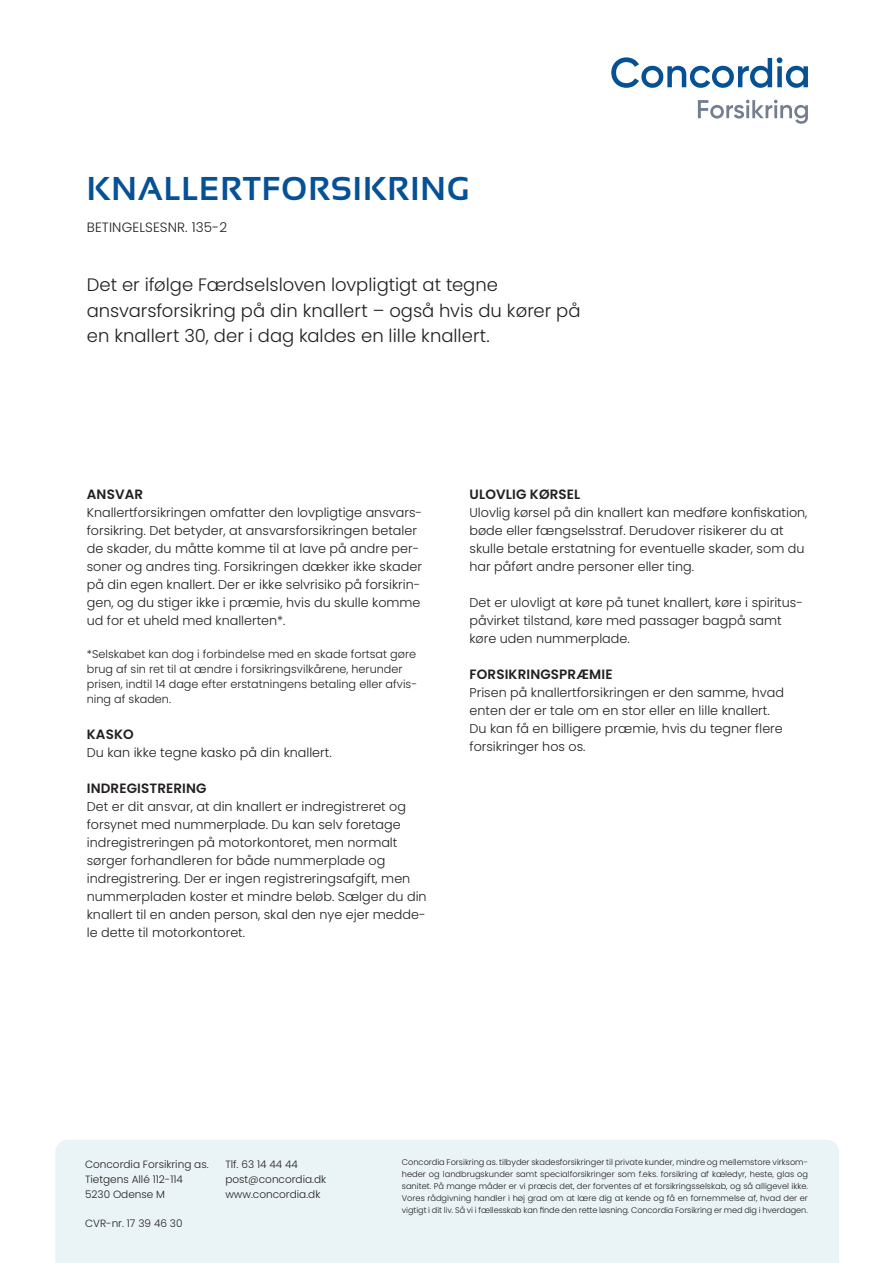
<style>
.page{position:relative;width:893px;height:1263px;background:#fff}
.page>*{position:absolute;margin:0;border:0;box-sizing:border-box;transform-origin:0 0}
.Overskrift{font:700 33px "Sansation";letter-spacing:.03em;color:#065196}
.Manchet{font:300 18px/25.5px "Poppins";color:#231f20}
.Mellemrubrik{font:600 13.5px "Poppins";letter-spacing:.01em;color:#231f20}
.Betingelsesnr{font:300 13.5px "Poppins";letter-spacing:.01em;color:#231f20}
.Brødtekst{font:300 12.75px/18px "Poppins";color:#231f20}
.Brødtekst-2{font:300 11.25px/15px "Poppins";color:#231f20}
.t1{font:300 10.5px "Poppins";color:#231f20}
.HF_Juridisk_tekst{font:300 8.25px/12px "Poppins";letter-spacing:-.005em;color:#231f20;text-align:justify}
</style>
<div class="page">
<svg style="left:611px;top:57px;width:197px;height:31px"></svg>
<svg style="left:698px;top:100px;width:110px;height:24px"></svg>
<div style="left:55px;top:1140px;width:784px;height:123px;background:#eaf4f6"></div>
<p class="Overskrift" style="left:87px;top:170px;width:384px">KNALLERTFORSIKRING</p>
<p class="Betingelsesnr" style="left:87px;top:219px;width:142px">BETINGELSESNR. 135-2</p>
<p class="Manchet" style="left:87px;top:272px;width:495px">Det er ifølge Færdselsloven lovpligtigt at tegne ansvarsforsikring på din knallert – også hvis du kører på en knallert 30, der i dag kaldes en lille knallert.</p>
<p class="Mellemrubrik" style="left:87px;top:486px;width:58px">ANSVAR</p>
<p class="Brødtekst" style="left:87px;top:504px;width:337px">Knallertforsikringen omfatter den lovpligtige ansvars&shy;forsikring. Det betyder, at ansvarsforsikringen betaler de skader, du måtte komme til at lave på andre per&shy;soner og andres ting. Forsikringen dækker ikke skader på din egen knallert. Der er ikke selvrisiko på forsikrin&shy;gen, og du stiger ikke i præmie, hvis du skulle komme ud for et uheld med knallerten*.</p>
<p class="Brødtekst-2" style="left:87px;top:647px;width:332px">*Selskabet kan dog i forbindelse med en skade fortsat gøre brug af sin ret til at ændre i forsikringsvilkårene, herunder prisen, indtil 14 dage efter erstatningens betaling eller afvis&shy;ning af skaden.</p>
<p class="Mellemrubrik" style="left:87px;top:726px;width:48px">KASKO</p>
<p class="Brødtekst" style="left:87px;top:744px;width:246px">Du kan ikke tegne kasko på din knallert.</p>
<p class="Mellemrubrik" style="left:87px;top:780px;width:121px">INDREGISTRERING</p>
<p class="Brødtekst" style="left:87px;top:798px;width:341px">Det er dit ansvar, at din knallert er indregistreret og forsynet med nummerplade. Du kan selv foretage indregistreringen på motorkontoret, men normalt sørger forhandleren for både nummerplade og indregistrering. Der er ingen registreringsafgift, men nummerpladen koster et mindre beløb. Sælger du din knallert til en anden person, skal den nye ejer medde&shy;le dette til motorkontoret.</p>
<p class="Mellemrubrik" style="left:469px;top:486px;width:112px">ULOVLIG KØRSEL</p>
<p class="Brødtekst" style="left:469px;top:504px;width:339px">Ulovlig kørsel på din knallert kan medføre konfiskation, bøde eller fængselsstraf. Derudover risikerer du at</p>
<p class="Brødtekst" style="left:469px;top:540px;width:336px">skulle betale erstatning for eventuelle skader, som du har påført andre personer eller ting.</p>
<p class="Brødtekst" style="left:469px;top:594px;width:335px">Det er ulovligt at køre på tunet knallert, køre i spiritus&shy;påvirket tilstand, køre med passager bagpå samt køre uden nummerplade.</p>
<p class="Mellemrubrik" style="left:469px;top:666px;width:144px">FORSIKRINGSPRÆMIE</p>
<p class="Brødtekst" style="left:469px;top:684px;width:316px">Prisen på knallertforsikringen er den samme, hvad enten der er tale om en stor eller en lille knallert.</p>
<p class="Brødtekst" style="left:469px;top:720px;width:315px">Du kan få en billigere præmie, hvis du tegner flere forsikringer hos os.</p>
<p class="t1" style="left:85px;top:1158px;width:125px">Concordia Forsikring as.</p>
<p class="t1" style="left:85px;top:1173px;width:99px">Tietgens Allé 112-114</p>
<p class="t1" style="left:85px;top:1188px;width:82px">5230 Odense M</p>
<p class="t1" style="left:85px;top:1217px;width:99px">CVR-nr. 17 39 46 30</p>
<p class="t1" style="left:225px;top:1158px;width:74px">Tlf. 63 14 44 44</p>
<p class="t1" style="left:225px;top:1173px;width:102px">post@concordia.dk</p>
<p class="t1" style="left:225px;top:1188px;width:97px">www.concordia.dk</p>
<p class="HF_Juridisk_tekst" style="left:402px;top:1156px;width:408px">Concordia Forsikring as. tilbyder skadesforsikringer til private kunder, mindre og mellemstore virksom&shy;heder og landbrugskunder samt specialforsikringer som f.eks. forsikring af kæledyr, heste, glas og sanitet. På mange måder er vi præcis det, der forventes af et forsikringsselskab, og så alligevel ikke.<br>Vores rådgivning handler i høj grad om at lære dig at kende og få en fornemmelse af, hvad der er vigtigt i dit liv. Så vi i fællesskab kan finde den rette løsning. Concordia Forsikring er med dig i hverdagen.</p>
</div>
